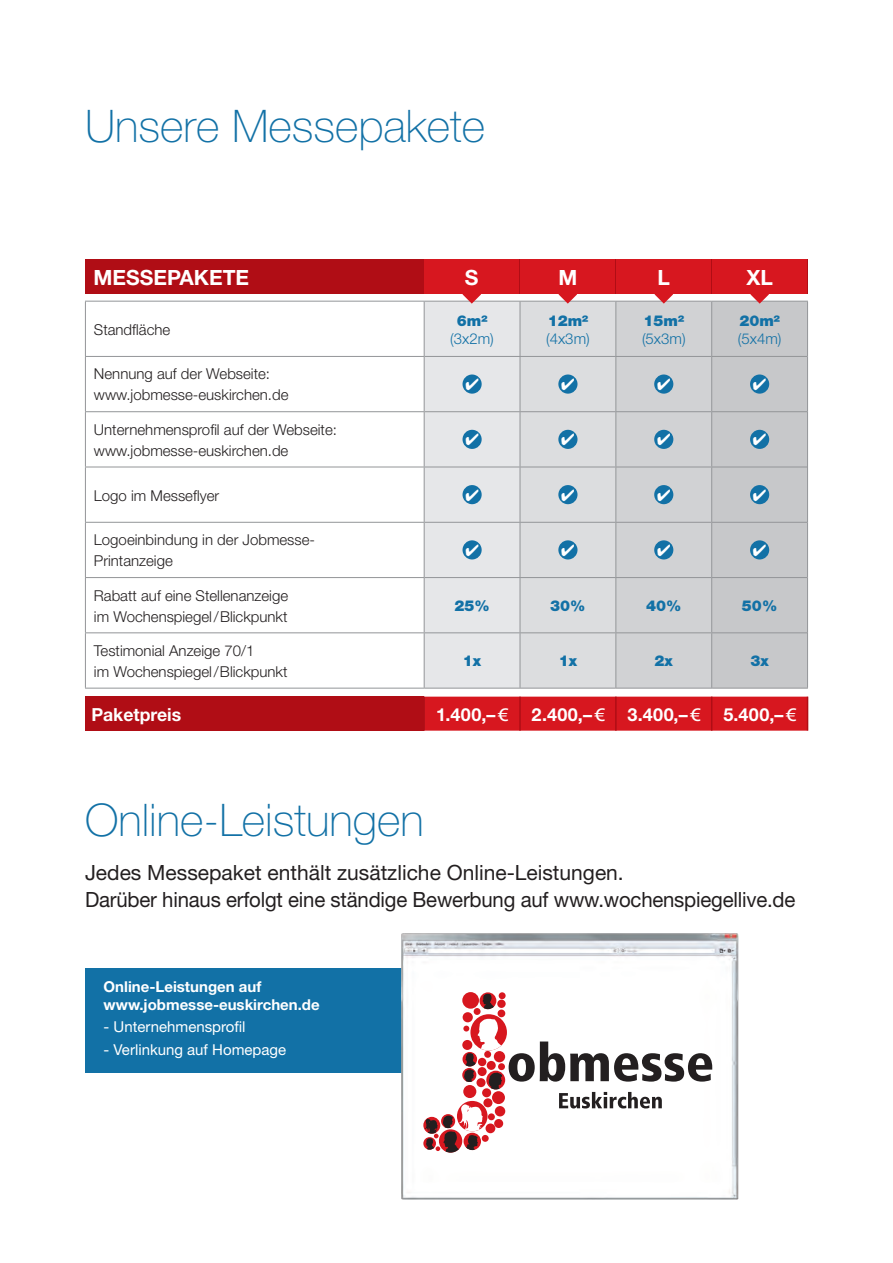
<style>
.page{position:relative;width:893px;height:1263px;background:#fff}
.page>*{position:absolute;margin:0;border:0;box-sizing:border-box;transform-origin:0 0}
.t1{font:100 45px "Helvetica Neue";color:#1271a6}
.t2{font:21px/27px "Helvetica Neue";letter-spacing:-.01em;color:#231f20}
.t3{font:700 21px "Helvetica Neue";color:#fff}
.t4{font:700 18px "Helvetica Neue";color:#fff}
.t5{font:300 15px/21px "Helvetica Neue";color:#231f20}
.t6{font:700 15px/18px "Helvetica Neue";color:#fff}
.t7{font:15px "Helvetica Neue";color:#fff}
.t8{font:900 15px "Helvetica Neue";color:#1271a6}
.t9{font:300 15px "Helvetica Neue";color:#1271a6}
.s1{font-family:"Linotype Euro Font Ato F";font-weight:400}
</style>
<div class="page">
<div style="left:85px;top:259px;width:723px;height:35px;background:#b00d15"></div>
<div style="left:85px;top:968px;width:437px;height:104px;background:#1271a6"></div>
<img style="left:395px;top:933px;width:344px;height:267px">
<div style="left:85px;top:697px;width:339px;height:34px;background:#b00d15"></div>
<div style="left:425px;top:697px;width:382px;height:34px;background:#d7171f"></div>
<hr style="left:423px;top:697px;width:2px;height:34px;background:#b00d15">
<hr style="left:519px;top:697px;width:2px;height:34px;background:#b00d15">
<hr style="left:615px;top:697px;width:2px;height:34px;background:#b00d15">
<hr style="left:711px;top:697px;width:1px;height:34px;background:#b00d15">
<hr style="left:807px;top:697px;width:1px;height:34px;background:#b00d15">
<hr style="left:85px;top:301px;width:339px;height:1px;background:#939598">
<hr style="left:85px;top:301px;width:1px;height:55px;background:#939598">
<hr style="left:807px;top:301px;width:1px;height:55px;background:#939598">
<hr style="left:85px;top:356px;width:340px;height:1px;background:#939598">
<hr style="left:85px;top:357px;width:1px;height:54px;background:#939598">
<hr style="left:807px;top:356px;width:1px;height:56px;background:#939598">
<hr style="left:85px;top:411px;width:340px;height:1px;background:#939598">
<hr style="left:85px;top:412px;width:1px;height:55px;background:#939598">
<hr style="left:807px;top:412px;width:1px;height:55px;background:#939598">
<hr style="left:85px;top:467px;width:340px;height:1px;background:#939598">
<hr style="left:85px;top:467px;width:1px;height:55px;background:#939598">
<hr style="left:807px;top:467px;width:1px;height:55px;background:#939598">
<hr style="left:85px;top:522px;width:340px;height:1px;background:#939598">
<hr style="left:85px;top:523px;width:1px;height:54px;background:#939598">
<hr style="left:807px;top:522px;width:1px;height:55px;background:#939598">
<hr style="left:85px;top:577px;width:340px;height:1px;background:#939598">
<hr style="left:85px;top:578px;width:1px;height:54px;background:#939598">
<hr style="left:807px;top:577px;width:1px;height:56px;background:#939598">
<hr style="left:85px;top:632px;width:340px;height:1px;background:#939598">
<hr style="left:85px;top:633px;width:1px;height:55px;background:#939598">
<hr style="left:807px;top:633px;width:1px;height:55px;background:#939598">
<hr style="left:85px;top:688px;width:339px;height:1px;background:#939598">
<hr style="left:424px;top:688px;width:96px;height:1px;background:#939598">
<hr style="left:520px;top:688px;width:96px;height:1px;background:#939598">
<hr style="left:616px;top:688px;width:96px;height:1px;background:#939598">
<hr style="left:712px;top:688px;width:96px;height:1px;background:#939598">
<div style="left:712px;top:259px;width:95px;height:35px;background:#d7171f"></div>
<div style="left:616px;top:259px;width:95px;height:35px;background:#d7171f"></div>
<div style="left:520px;top:259px;width:95px;height:35px;background:#d7171f"></div>
<div style="left:424px;top:259px;width:95px;height:35px;background:#d7171f"></div>
<svg style="left:423px;top:992px;width:289px;height:160px"></svg>
<svg style="left:424px;top:294px;width:383px;height:394px;background:#cfd2d6"></svg>
<h1 class="t1" style="left:85px;top:100px;width:402px">Unsere Messepakete</h1>
<h2 class="t3" style="left:94px;top:265px;width:157px">MESSEPAKETE</h2>
<p class="t5" style="left:94px;top:319px;width:78px">Standfläche</p>
<h2 class="t3" style="left:465px;top:265px;width:15px">S</h2>
<h2 class="t3" style="left:558px;top:265px;width:20px">M</h2>
<h2 class="t3" style="left:658px;top:265px;width:14px">L</h2>
<h2 class="t3" style="left:746px;top:265px;width:28px">XL</h2>
<p class="t8" style="left:457px;top:311px;width:32px">6m²</p>
<p class="t9" style="left:450px;top:329px;width:45px">(3x2m)</p>
<p class="t8" style="left:548px;top:311px;width:42px">12m²</p>
<p class="t9" style="left:546px;top:329px;width:45px">(4x3m)</p>
<p class="t8" style="left:644px;top:311px;width:42px">15m²</p>
<p class="t9" style="left:642px;top:329px;width:45px">(5x3m)</p>
<p class="t8" style="left:739px;top:311px;width:42px">20m²</p>
<p class="t9" style="left:738px;top:329px;width:45px">(5x4m)</p>
<p class="t5" style="left:94px;top:363px;width:196px">Nennung auf der Webseite: www.jobmesse-euskirchen.de</p>
<p class="t5" style="left:94px;top:419px;width:245px">Unternehmensprofil auf der Webseite: www.jobmesse-euskirchen.de</p>
<p class="t5" style="left:94px;top:484px;width:127px">Logo im Messeflyer</p>
<p class="t5" style="left:94px;top:529px;width:223px">Logoeinbindung in der Jobmesse-<br>Printanzeige</p>
<p class="t5" style="left:94px;top:584px;width:196px">Rabatt auf eine Stellenanzeige im Wochenspiegel/Blickpunkt</p>
<p class="t8" style="left:454px;top:597px;width:37px">25%</p>
<p class="t8" style="left:550px;top:597px;width:37px">30%</p>
<p class="t8" style="left:646px;top:597px;width:37px">40%</p>
<p class="t8" style="left:742px;top:597px;width:37px">50%</p>
<p class="t5" style="left:94px;top:640px;width:195px">Testimonial Anzeige 70/1<br>im Wochenspiegel/Blickpunkt</p>
<p class="t8" style="left:463px;top:652px;width:20px">1x</p>
<p class="t8" style="left:559px;top:652px;width:20px">1x</p>
<p class="t8" style="left:655px;top:652px;width:20px">2x</p>
<p class="t8" style="left:750px;top:652px;width:20px">3x</p>
<p class="t4" style="left:91px;top:704px;width:91px">Paketpreis</p>
<p class="t4" style="left:436px;top:703px;width:73px">1.400,–<span class="s1">3</span></p>
<p class="t4" style="left:531px;top:703px;width:74px">2.400,–<span class="s1">3</span></p>
<p class="t4" style="left:627px;top:703px;width:74px">3.400,–<span class="s1">3</span></p>
<p class="t4" style="left:723px;top:703px;width:74px">5.400,–<span class="s1">3</span></p>
<h1 class="t1" style="left:85px;top:794px;width:340px">Online-Leistungen</h1>
<h2 class="t2" style="left:85px;top:859px;width:712px">Jedes Messepaket enthält zusätzliche Online-Leistungen.<br>Darüber hinaus erfolgt eine ständige Bewerbung auf www.wochenspiegellive.de</h2>
<p class="t6" style="left:104px;top:977px;width:218px">Online-Leistungen auf www.jobmesse-euskirchen.de</p>
<p class="t7" style="left:104px;top:1018px;width:143px">- Unternehmensprofil</p>
<p class="t7" style="left:104px;top:1040px;width:184px">- Verlinkung auf Homepage</p>
</div>
